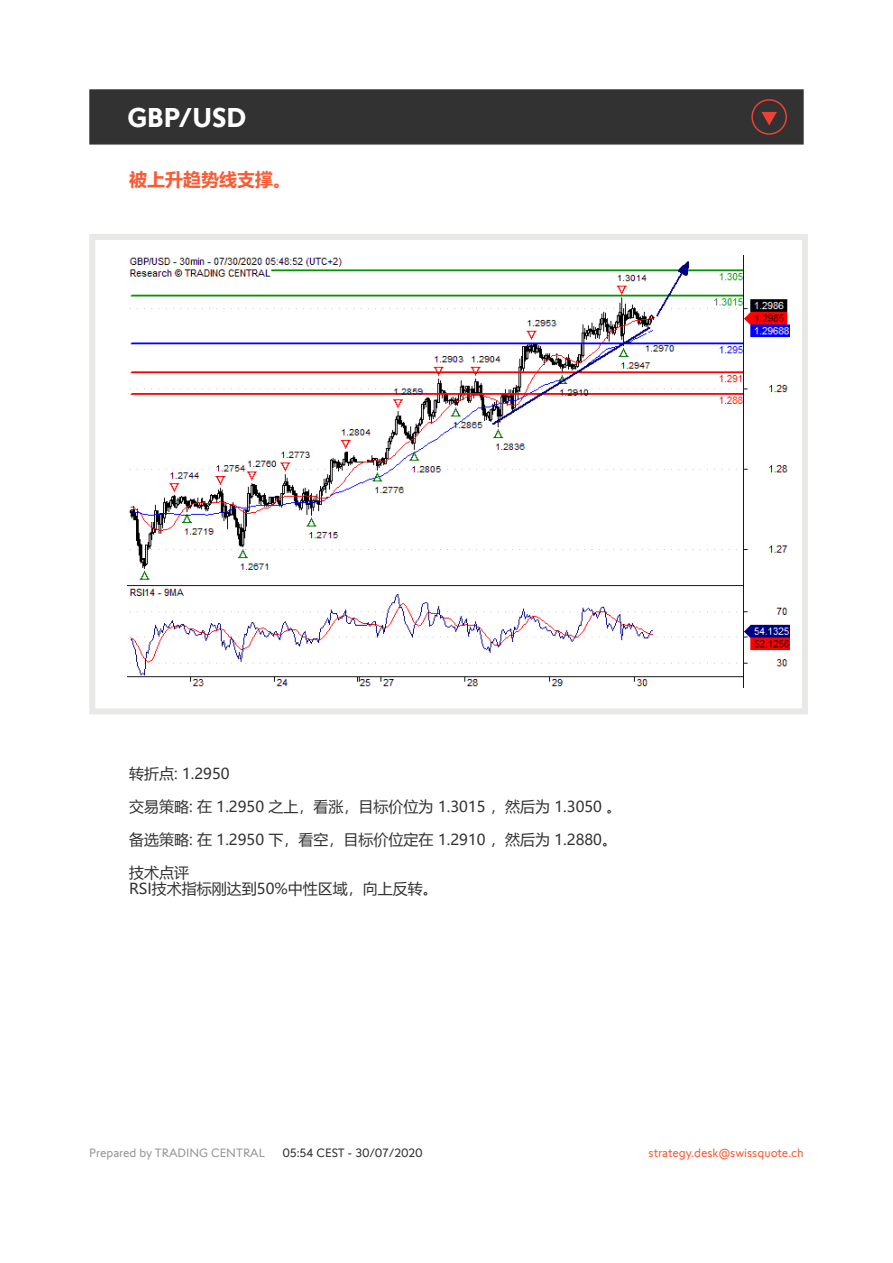
<style>
.page{position:relative;width:893px;height:1263px;background:#fff}
.page>*{position:absolute;margin:0;border:0;box-sizing:border-box;transform-origin:0 0}
.t1{font:700 27px "Swissquote CT";color:#fff}
.t2{font:700 18px "Microsoft Ya Hei UI";color:#fa5b35}
.t3{font:15px/16.5px "Microsoft Ya Hei UI";color:#323232}
.t4{font:12px "Swissquote CT";color:#fa5b35}
.t5{font:12px "Swissquote CT";color:#939598}
.t6{font:12px "Swissquote CT";color:#323232}
</style>
<div class="page">
<div style="left:89px;top:234px;width:719px;height:480px;border:6px solid #e9e8e7"></div>
<div style="left:89px;top:89px;width:715px;height:56px;background:#323232;border:2px solid #323232"></div>
<img style="left:128px;top:255px;width:661px;height:432px">
<svg style="left:751px;top:99px;width:36px;height:36px"></svg>
<h1 class="t1" style="left:128px;top:101px;width:120px">GBP/USD</h1>
<p class="t2" style="left:129px;top:167px;width:163px">被上升趋势线支撑。</p>
<p class="t3" style="left:129px;top:765px;width:102px">转折点: 1.2950</p>
<p class="t3" style="left:129px;top:798px;width:494px">交易策略: 在 1.2950 之上，看涨，目标价位为 1.3015 ，然后为 1.3050 。</p>
<p class="t3" style="left:129px;top:831px;width:489px">备选策略: 在 1.2950 下，看空，目标价位定在 1.2910 ，然后为 1.2880。</p>
<p class="t3" style="left:129px;top:864px;width:310px">技术点评<br>RSI技术指标刚达到50%中性区域，向上反转。</p>
<p class="t5" style="left:89px;top:1145px;width:177px">Prepared by TRADING CENTRAL</p>
<p class="t6" style="left:283px;top:1145px;width:141px">05:54 CEST - 30/07/2020</p>
<p class="t4" style="left:649px;top:1145px;width:157px">strategy.desk@swissquote.ch</p>
</div>
